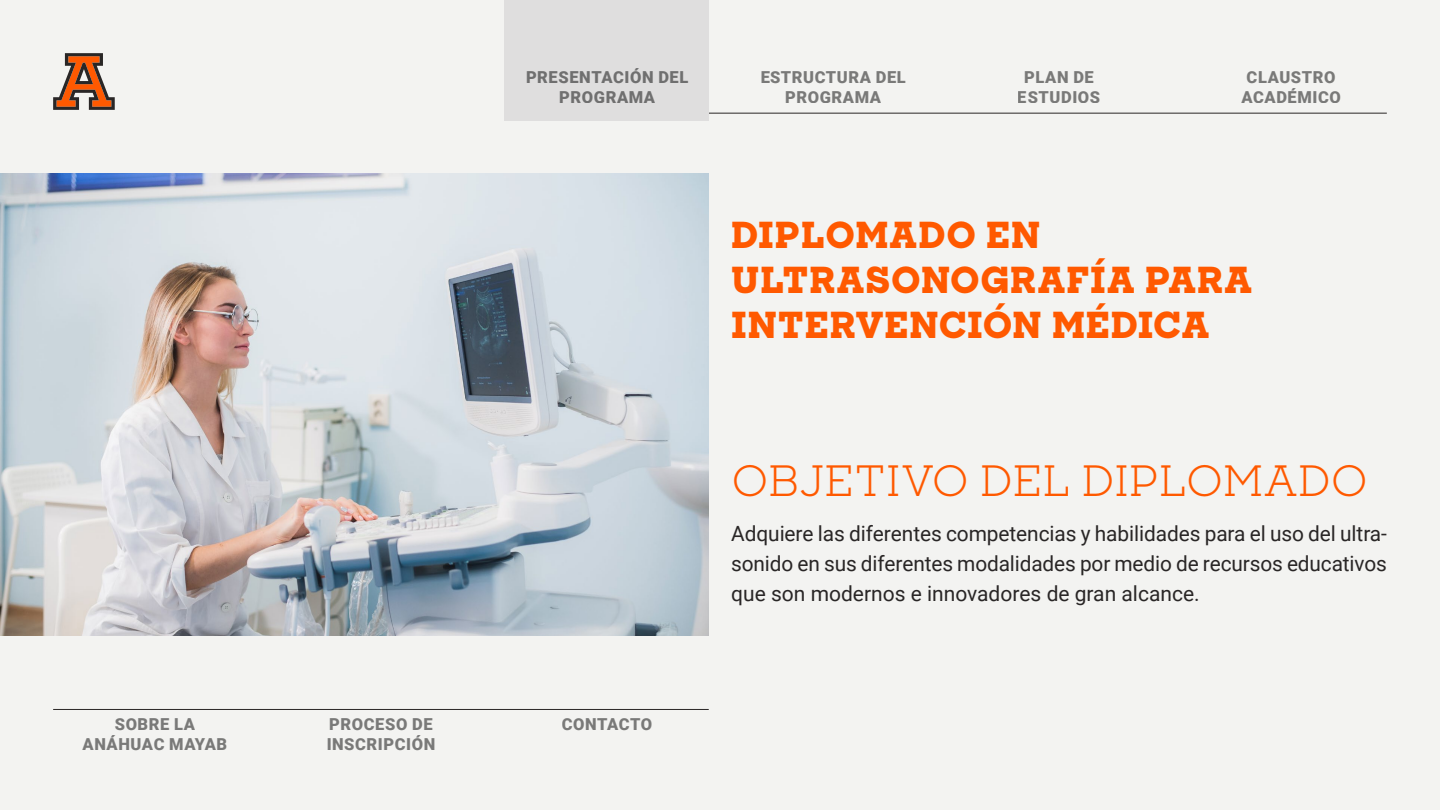
<style>
.page{position:relative;width:1440px;height:810px;background:#f3f3f1}
.page>*{position:absolute;margin:0;border:0;box-sizing:border-box;transform-origin:0 0}
.t1{font:42px "Sharp Slab";letter-spacing:-.01em;color:#ff5900}
.t2{font:800 36px/45px "Sharp Slab";letter-spacing:.025em;color:#ff5900}
.t3{font:21px/30px "Roboto";color:#292626;text-align:justify}
.t4{font:900 16.5px/19.8px "Roboto";letter-spacing:.035em;color:#000;text-align:center}
</style>
<div class="page">
<hr style="left:506px;top:113px;width:881px;height:1px;background:#292626">
<hr style="left:53px;top:709px;width:656px;height:1px;background:#292626">
<img style="left:0;top:173px;width:709px;height:463px">
<div style="left:504px;top:0;width:205px;height:121px;background:#dfdede"></div>
<svg style="left:53px;top:53px;width:62px;height:57px"></svg>
<p class="t4" style="left:83px;top:714px;width:146px">SOBRE LA<br>ANÁHUAC MAYAB</p>
<p class="t4" style="left:327px;top:714px;width:110px;text-align:left">PROCESO DE<br>INSCRIPCIÓN</p>
<p class="t4" style="left:526px;top:66px;width:164px">PRESENTACIÓN DEL<br>PROGRAMA</p>
<p class="t4" style="left:760px;top:66px;width:147px">ESTRUCTURA DEL<br>PROGRAMA</p>
<p class="t4" style="left:1018px;top:66px;width:84px">PLAN DE<br>ESTUDIOS</p>
<p class="t4" style="left:1241px;top:66px;width:101px">CLAUSTRO<br>ACADÉMICO</p>
<h2 class="t2" style="left:731px;top:212px;width:523px">DIPLOMADO EN<br>ULTRASONOGRAFÍA PARA<br>INTERVENCIÓN MÉDICA</h2>
<p class="t4" style="left:562px;top:714px;width:92px">CONTACTO</p>
<h1 class="t1" style="left:731px;top:451px;width:639px">OBJETIVO DEL DIPLOMADO</h1>
<p class="t3" style="left:731px;top:517px;width:657px">Adquiere las diferentes competencias y habilidades para el uso del ultra&shy;sonido en sus diferentes modalidades por medio de recursos educativos que son modernos e innovadores de gran alcance.</p>
</div>
